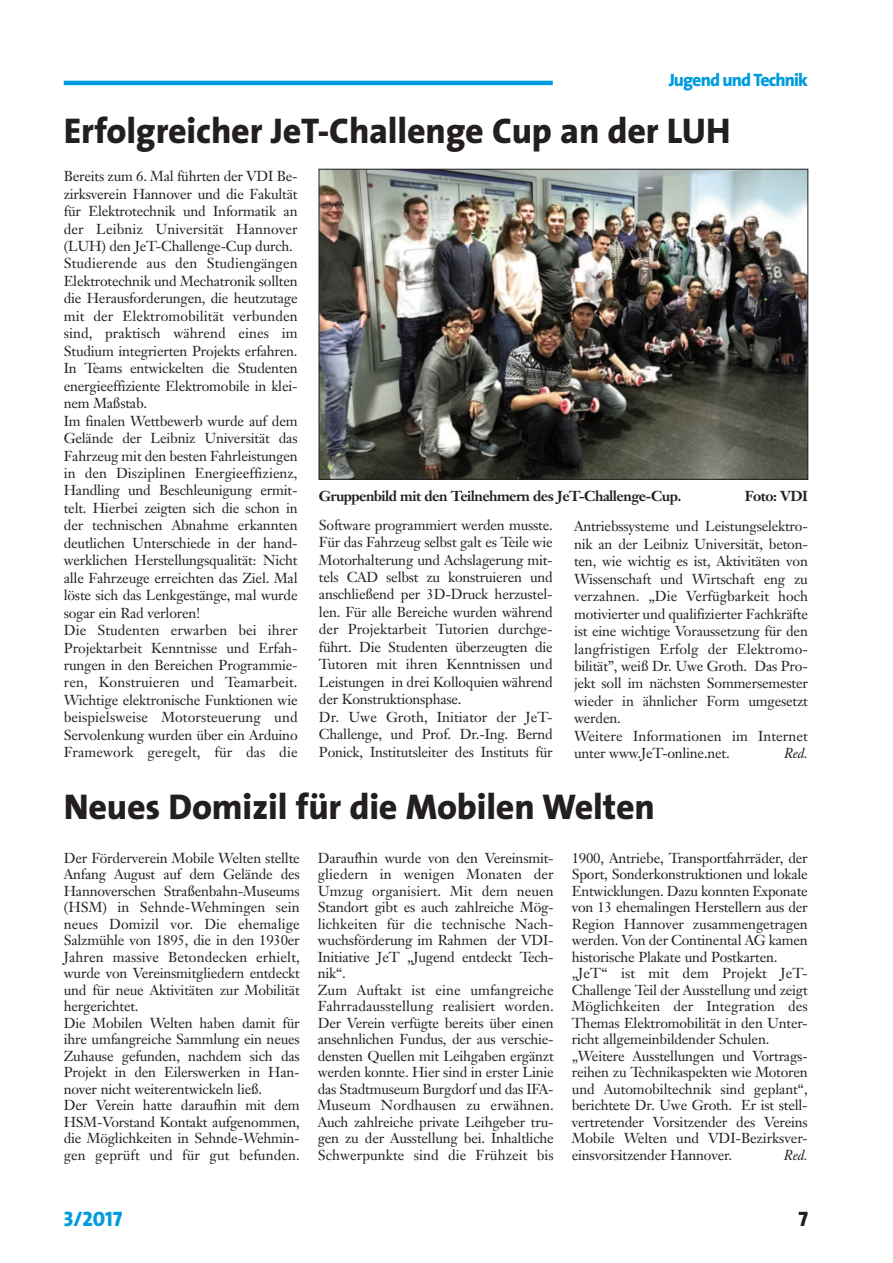
<style>
.page{position:relative;width:893px;height:1263px;background:#fff}
.page>*{position:absolute;margin:0;border:0;box-sizing:border-box;transform-origin:0 0}
.t1{font:800 36px "The Sans";letter-spacing:-.005em;color:#231f20}
.t2{font:21px "The Sans Extra Bold Caps";color:#009bde}
.t3{font:21px "The Sans Extra Bold Caps";color:#231f20}
.t4{font:800 18px "The Sans";letter-spacing:-.05em;color:#009bde}
.t5{font:14.25px/17.4px "Janson Text";letter-spacing:-.015em;color:#231f20}
.t6{font:700 14.25px "Janson Text";letter-spacing:-.04em;color:#231f20}
.t7{font:italic 14.25px "Janson Text";letter-spacing:-.015em;color:#231f20}
</style>
<div class="page">
<hr style="left:64px;top:81px;width:489px;height:4px;background:#009bde">
<img style="left:321px;top:171px;width:485px;height:306px">
<div style="left:319px;top:169px;width:489px;height:310px;border:1px solid #231f20"></div>
<p class="t4" style="left:669px;top:72px;width:141px">Jugend und Technik</p>
<h1 class="t1" style="left:64px;top:117px;width:668px">Erfolgreicher JeT-Challenge Cup an der LUH</h1>
<p class="t5" style="left:64px;top:169px;width:235px">Bereits zum 6. Mal führten der VDI Be&shy;zirksverein Hannover und die Fakultät für Elektrotechnik und Informatik an der Leibniz Universität Hannover (LUH) den JeT-Challenge-Cup durch.<br>Studierende aus den Studiengängen Elektrotechnik und Mechatronik sollten die Herausforderungen, die heutzutage mit der Elektromobilität verbunden sind, praktisch während eines im Studium integrierten Projekts erfahren.<br>In Teams entwickelten die Studenten energieeffiziente Elektromobile in klei&shy;nem Maßstab.<br>Im finalen Wettbewerb wurde auf dem Gelände der Leibniz Universität das Fahrzeug mit den besten Fahrleistungen in den Disziplinen Energieeffizienz, Handling und Beschleunigung ermit&shy;telt. Hierbei zeigten sich die schon in der technischen Abnahme erkannten deutlichen Unterschiede in der hand&shy;werklichen Herstellungsqualität: Nicht alle Fahrzeuge erreichten das Ziel. Mal löste sich das Lenkgestänge, mal wurde sogar ein Rad verloren!<br>Die Studenten erwarben bei ihrer Projektarbeit Kenntnisse und Erfah&shy;rungen in den Bereichen Programmie&shy;ren, Konstruieren und Teamarbeit.<br>Wichtige elektronische Funktionen wie beispielsweise Motorsteuerung und Servolenkung wurden über ein Arduino Framework geregelt, für das die</p>
<p class="t6" style="left:319px;top:490px;width:364px">Gruppenbild mit den Teilnehmern des JeT-Challenge-Cup.</p>
<p class="t6" style="left:745px;top:490px;width:65px">Foto: VDI</p>
<p class="t5" style="left:319px;top:517px;width:235px">Software programmiert werden musste.<br>Für das Fahrzeug selbst galt es Teile wie Motorhalterung und Achslagerung mit&shy;tels CAD selbst zu konstruieren und anschließend per 3D-Druck herzustel&shy;len. Für alle Bereiche wurden während der Projektarbeit Tutorien durchge&shy;führt. Die Studenten überzeugten die Tutoren mit ihren Kenntnissen und Leistungen in drei Kolloquien während der Konstruktionsphase.<br>Dr. Uwe Groth, Initiator der JeT-Challenge, und Prof. Dr.-Ing. Bernd Ponick, Institutsleiter des Instituts für</p>
<p class="t5" style="left:574px;top:519px;width:235px">Antriebssysteme und Leistungselektro&shy;nik an der Leibniz Universität, beton&shy;ten, wie wichtig es ist, Aktivitäten von Wissenschaft und Wirtschaft eng zu verzahnen. „Die Verfügbarkeit hoch motivierter und qualifizierter Fachkräfte ist eine wichtige Voraussetzung für den langfristigen Erfolg der Elektromo&shy;bilität”, weiß Dr. Uwe Groth. Das Pro&shy;jekt soll im nächsten Sommersemester wieder in ähnlicher Form umgesetzt werden.<br>Weitere Informationen im Internet unter www.JeT-online.net.</p>
<p class="t7" style="left:784px;top:748px;width:25px">Red.</p>
<h1 class="t1" style="left:64px;top:792px;width:593px">Neues Domizil für die Mobilen Welten</h1>
<p class="t5" style="left:64px;top:851px;width:238px;line-height:16.5px">Der Förderverein Mobile Welten stellte Anfang August auf dem Gelände des Hannoverschen Straßenbahn-Museums (HSM) in Sehnde-Wehmingen sein neues Domizil vor. Die ehemalige Salzmühle von 1895, die in den 1930er Jahren massive Betondecken erhielt, wurde von Vereinsmitgliedern entdeckt und für neue Aktivitäten zur Mobilität hergerichtet.<br>Die Mobilen Welten haben damit für ihre umfangreiche Sammlung ein neues Zuhause gefunden, nachdem sich das Projekt in den Eilerswerken in Han&shy;nover nicht weiterentwickeln ließ.<br>Der Verein hatte daraufhin mit dem HSM-Vorstand Kontakt aufgenommen, die Möglichkeiten in Sehnde-Wehmin&shy;gen geprüft und für gut befunden.</p>
<p class="t5" style="left:318px;top:851px;width:238px;line-height:16.5px">Daraufhin wurde von den Vereinsmit&shy;gliedern in wenigen Monaten der Umzug organisiert. Mit dem neuen Standort gibt es auch zahlreiche Mög&shy;lichkeiten für die technische Nach&shy;wuchsförderung im Rahmen der VDI-Initiative JeT „Jugend entdeckt Tech&shy;nik“.<br>Zum Auftakt ist eine umfangreiche Fahrradausstellung realisiert worden.<br>Der Verein verfügte bereits über einen ansehnlichen Fundus, der aus verschie&shy;densten Quellen mit Leihgaben ergänzt werden konnte. Hier sind in erster Linie das Stadtmuseum Burgdorf und das IFA-Museum Nordhausen zu erwähnen.<br>Auch zahlreiche private Leihgeber tru&shy;gen zu der Ausstellung bei. Inhaltliche Schwerpunkte sind die Frühzeit bis</p>
<p class="t5" style="left:572px;top:851px;width:238px;line-height:16.5px">1900, Antriebe, Transportfahrräder, der Sport, Sonderkonstruktionen und lokale Entwicklungen. Dazu konnten Exponate von 13 ehemalingen Herstellern aus der Region Hannover zusammengetragen werden. Von der Continental AG kamen historische Plakate und Postkarten. „JeT“ ist mit dem Projekt JeT-Challenge Teil der Ausstellung und zeigt Möglichkeiten der Integration des Themas Elektromobilität in den Unter&shy;richt allgemeinbildender Schulen. „Weitere Ausstellungen und Vortrags&shy;reihen zu Technikaspekten wie Motoren und Automobiltechnik sind geplant“, berichtete Dr. Uwe Groth. Er ist stell&shy;vertretender Vorsitzender des Vereins Mobile Welten und VDI-Bezirksver&shy;einsvorsitzender Hannover.</p>
<p class="t7" style="left:784px;top:1149px;width:25px">Red.</p>
<h2 class="t2" style="left:64px;top:1211px;width:60px">3/2017</h2>
<h2 class="t3" style="left:799px;top:1211px;width:11px">7</h2>
</div>
